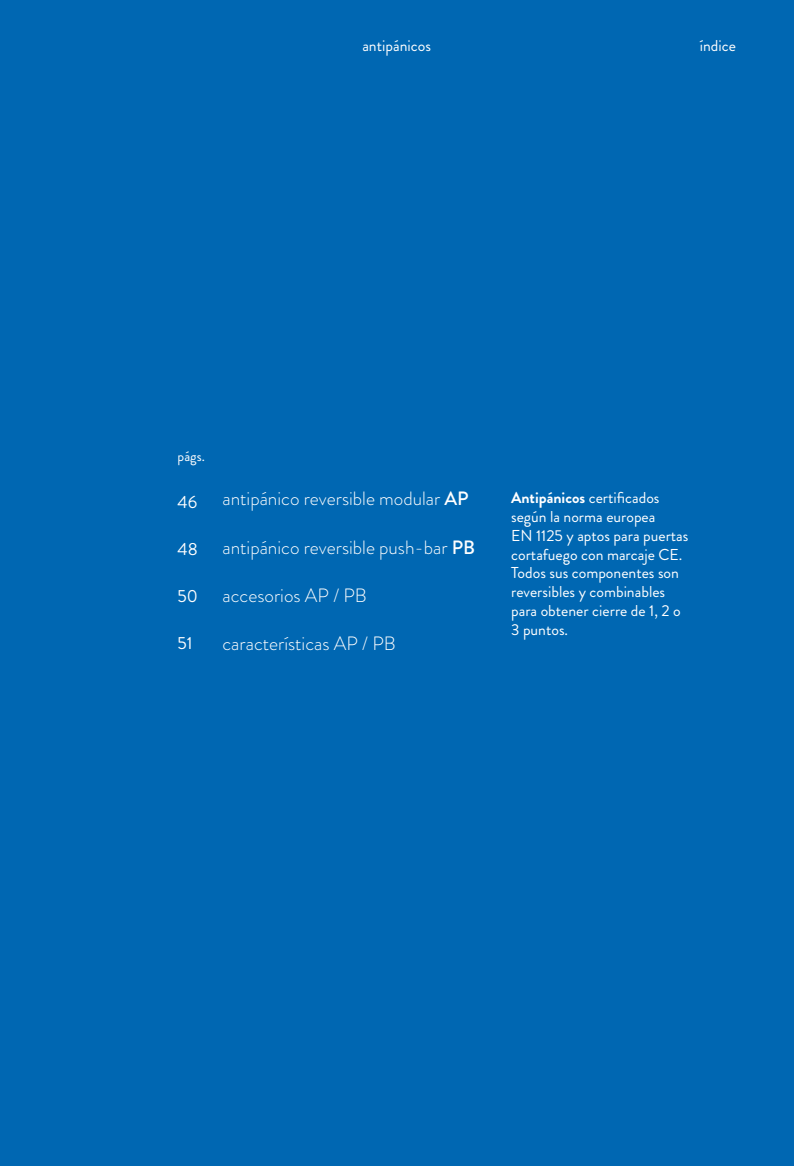
<style>
.page{position:relative;width:794px;height:1166px;background:#0067b2}
.page>*{position:absolute;margin:0;border:0;box-sizing:border-box;transform-origin:0 0}
.t1{font:300 19.25px "Brandon Grotesque";color:#fff}
.t2{font:17.5px "Brandon Grotesque";color:#fff}
.t3{font:15.75px/18.9px "Brandon Grotesque";color:#fff}
.t4{font:14px "Brandon Grotesque";color:#fff}
.s1{font-weight:500}
.s2{font-weight:700}
</style>
<div class="page">
<p class="t3" style="left:362px;top:37px;width:70px">antipánicos</p>
<p class="t3" style="left:699px;top:37px;width:38px">índice</p>
<p class="t4" style="left:178px;top:446px;width:29px">págs.</p>
<p class="t2" style="left:178px;top:490px;width:21px">46</p>
<p class="t2" style="left:178px;top:537px;width:22px">48</p>
<p class="t2" style="left:178px;top:584px;width:22px">50</p>
<p class="t2" style="left:178px;top:631px;width:16px">51</p>
<p class="t1" style="left:222px;top:485px;width:248px">antipánico reversible modular <span class="s1">AP</span></p>
<p class="t1" style="left:222px;top:534px;width:254px">antipánico reversible push-bar <span class="s1">PB</span></p>
<p class="t1" style="left:222px;top:582px;width:146px">accesorios AP / PB</p>
<p class="t1" style="left:222px;top:631px;width:175px">características AP / PB</p>
<p class="t3" style="left:511px;top:488px;width:179px"><span class="s2">Antipánicos</span> certificados según la norma europea<br>EN 1125 y aptos para puertas cortafuego con marcaje CE.<br>Todos sus componentes son reversibles y combinables para obtener cierre de 1, 2 o<br>3 puntos.</p>
</div>
